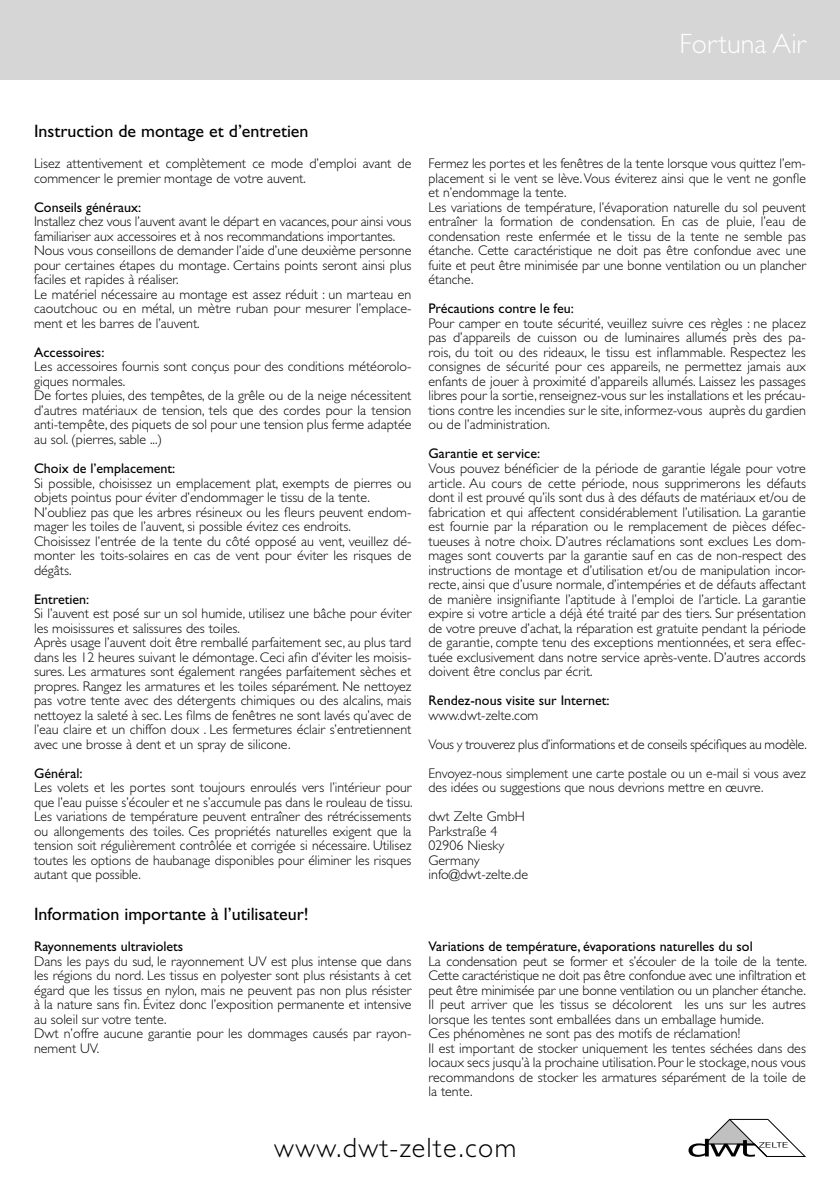
<style>
.page{position:relative;width:840px;height:1191px;background:#fff}
.page>*{position:absolute;margin:0;border:0;box-sizing:border-box;transform-origin:0 0}
.t1{font:300 28px "Gill Sans Std";letter-spacing:.05em;color:#000}
.t2{font:300 28px "Gill Sans Std";color:#fff}
.t3{font:18px "Gill Sans Std";color:#000}
.t4{font:300 14px/14.6px "Gill Sans Std";color:#000}
.t5{font:14px "Gill Sans Std";color:#000}
</style>
<div class="page">
<div style="left:0;top:0;width:839px;height:79px;background:#d6d6d6"></div>
<svg style="left:688px;top:1118px;width:117px;height:39px"></svg>
<h1 class="t2" style="left:679px;top:28px;width:128px">Fortuna Air</h1>
<p class="t3" style="left:34px;top:121px;width:276px">Instruction de montage et d’entretien</p>
<p class="t4" style="left:34px;top:156px;width:379px">Lisez attentivement et complètement ce mode d’emploi avant de commencer le premier montage de votre auvent.</p>
<p class="t5" style="left:34px;top:199px;width:109px">Conseils généraux:</p>
<p class="t4" style="left:34px;top:214px;width:379px">Installez chez vous l’auvent avant le départ en vacances, pour ainsi vous familiariser aux accessoires et à nos recommandations importantes.<br>Nous vous conseillons de demander l’aide d’une deuxième personne pour certaines étapes du montage. Certains points seront ainsi plus faciles et rapides à réaliser.<br>Le matériel nécessaire au montage est assez réduit : un marteau en caoutchouc ou en métal, un mètre ruban pour mesurer l’emplace&shy;ment et les barres de l’auvent.</p>
<p class="t5" style="left:34px;top:344px;width:72px">Accessoires:</p>
<p class="t4" style="left:34px;top:359px;width:379px">Les accessoires fournis sont conçus pour des conditions météorolo&shy;giques normales.<br>De fortes pluies, des tempêtes, de la grêle ou de la neige nécessitent d’autres matériaux de tension, tels que des cordes pour la tension anti-tempête, des piquets de sol pour une tension plus ferme adaptée au sol. (pierres, sable ...)</p>
<p class="t5" style="left:34px;top:460px;width:143px">Choix de l’emplacement:</p>
<p class="t4" style="left:34px;top:476px;width:379px">Si possible, choisissez un emplacement plat, exempts de pierres ou objets pointus pour éviter d’endommager le tissu de la tente.<br>N’oubliez pas que les arbres résineux ou les fleurs peuvent endom&shy;mager les toiles de l’auvent, si possible évitez ces endroits.<br>Choisissez l’entrée de la tente du côté opposé au vent, veuillez dé&shy;monter les toits-solaires en cas de vent pour éviter les risques de dégâts.</p>
<p class="t5" style="left:34px;top:591px;width:57px">Entretien:</p>
<p class="t4" style="left:34px;top:606px;width:379px">Si l’auvent est posé sur un sol humide, utilisez une bâche pour éviter les moisissures et salissures des toiles.<br>Après usage l’auvent doit être remballé parfaitement sec, au plus tard dans les 12 heures suivant le démontage. Ceci afin d’éviter les moisis&shy;sures. Les armatures sont également rangées parfaitement sèches et propres. Rangez les armatures et les toiles séparément. Ne nettoyez pas votre tente avec des détergents chimiques ou des alcalins, mais nettoyez la saleté à sec. Les films de fenêtres ne sont lavés qu’avec de l’eau claire et un chiffon doux . Les fermetures éclair s’entretiennent avec une brosse à dent et un spray de silicone.</p>
<p class="t5" style="left:34px;top:765px;width:50px">Général:</p>
<p class="t4" style="left:34px;top:780px;width:380px;text-align:justify">Les volets et les portes sont toujours enroulés vers l’intérieur pour que l’eau puisse s’écouler et ne s’accumule pas dans le rouleau de tissu.<br>Les variations de température peuvent entraîner des rétrécissements ou allongements des toiles. Ces propriétés naturelles exigent que la tension soit régulièrement contrôlée et corrigée si nécessaire. Utilisez toutes les options de haubanage disponibles pour éliminer les risques autant que possible.</p>
<p class="t3" style="left:34px;top:903px;width:276px">Information importante à l’utilisateur!</p>
<p class="t5" style="left:34px;top:938px;width:151px">Rayonnements ultraviolets</p>
<p class="t4" style="left:34px;top:953px;width:379px">Dans les pays du sud, le rayonnement UV est plus intense que dans les régions du nord. Les tissus en polyester sont plus résistants à cet égard que les tissus en nylon, mais ne peuvent pas non plus résister à la nature sans fin. Évitez donc l’exposition permanente et intensive au soleil sur votre tente.<br>Dwt n’offre aucune garantie pour les dommages causés par rayon&shy;nement UV.</p>
<p class="t4" style="left:428px;top:156px;width:379px">Fermez les portes et les fenêtres de la tente lorsque vous quittez l’em&shy;placement si le vent se lève. Vous éviterez ainsi que le vent ne gonfle et n’endommage la tente.<br>Les variations de température, l’évaporation naturelle du sol peuvent entraîner la formation de condensation. En cas de pluie, l’eau de condensation reste enfermée et le tissu de la tente ne semble pas étanche. Cette caractéristique ne doit pas être confondue avec une fuite et peut être minimisée par une bonne ventilation ou un plancher étanche.</p>
<p class="t5" style="left:428px;top:301px;width:147px">Précautions contre le feu:</p>
<p class="t4" style="left:428px;top:316px;width:379px;text-align:justify">Pour camper en toute sécurité, veuillez suivre ces règles : ne placez pas d’appareils de cuisson ou de luminaires allumés près des pa&shy;rois, du toit ou des rideaux, le tissu est inflammable. Respectez les consignes de sécurité pour ces appareils, ne permettez jamais aux enfants de jouer à proximité d’appareils allumés. Laissez les passages libres pour la sortie, renseignez-vous sur les installations et les précau&shy;tions contre les incendies sur le site, informez-vous auprès du gardien ou de l’administration.</p>
<p class="t5" style="left:428px;top:446px;width:113px">Garantie et service:</p>
<p class="t4" style="left:428px;top:461px;width:379px;text-align:justify">Vous pouvez bénéficier de la période de garantie légale pour votre article. Au cours de cette période, nous supprimerons les défauts dont il est prouvé qu’ils sont dus à des défauts de matériaux et/ou de fabrication et qui affectent considérablement l’utilisation. La garantie est fournie par la réparation ou le remplacement de pièces défec&shy;tueuses à notre choix. D’autres réclamations sont exclues Les dom&shy;mages sont couverts par la garantie sauf en cas de non-respect des instructions de montage et d’utilisation et/ou de manipulation incor&shy;recte, ainsi que d’usure normale, d’intempéries et de défauts affectant de manière insignifiante l’aptitude à l’emploi de l’article. La garantie expire si votre article a déjà été traité par des tiers. Sur présentation de votre preuve d’achat, la réparation est gratuite pendant la période de garantie, compte tenu des exceptions mentionnées, et sera effec&shy;tuée exclusivement dans notre service après-vente. D’autres accords doivent être conclus par écrit.</p>
<p class="t5" style="left:428px;top:692px;width:182px">Rendez-nous visite sur Internet:</p>
<p class="t4" style="left:428px;top:700px;width:380px;line-height:29px">www.dwt-zelte.com<br>Vous y trouverez plus d’informations et de conseils spécifiques au modèle.<br>Envoyez-nous simplement une carte postale ou un e-mail si vous avez</p>
<p class="t4" style="left:428px;top:773px;width:336px;line-height:29px">des idées ou suggestions que nous devrions mettre en œuvre. dwt Zelte GmbH</p>
<p class="t4" style="left:428px;top:823px;width:101px">Parkstraße 4<br>02906 Niesky<br>Germany info@dwt-zelte.de</p>
<p class="t5" style="left:428px;top:938px;width:325px">Variations de température, évaporations naturelles du sol</p>
<p class="t4" style="left:428px;top:953px;width:380px">La condensation peut se former et s’écouler de la toile de la tente.<br>Cette caractéristique ne doit pas être confondue avec une infiltration et peut être minimisée par une bonne ventilation ou un plancher étanche.<br>Il peut arriver que les tissus se décolorent les uns sur les autres lorsque les tentes sont emballées dans un emballage humide.<br>Ces phénomènes ne sont pas des motifs de réclamation!<br>Il est important de stocker uniquement les tentes séchées dans des locaux secs jusqu’à la prochaine utilisation. Pour le stockage, nous vous recommandons de stocker les armatures séparément de la toile de la tente.</p>
<h1 class="t1" style="left:274px;top:1131px;width:244px">www.dwt-zelte.com</h1>
</div>
